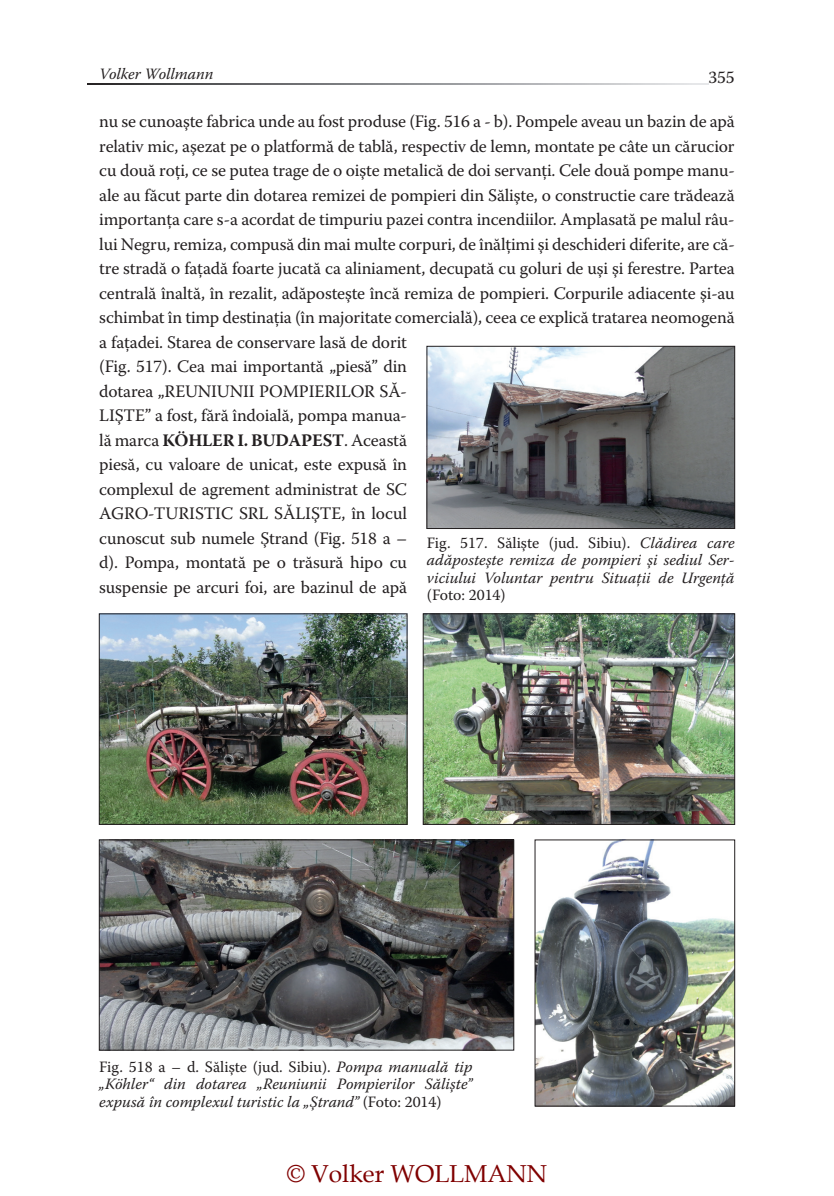
<style>
.page{position:relative;width:834px;height:1196px;background:#fff}
.page>*{position:absolute;margin:0;border:0;box-sizing:border-box;transform-origin:0 0}
.t1{font:24.5px "Book Antiqua";color:#800000}
.t2{font:17.5px/24.5px "Warnock Pro";letter-spacing:-.01em;color:#231f20}
.t3{font:italic 15.75px/17.5px "Warnock Pro";color:#231f20;text-align:justify}
.s1{font-weight:700}
.s2{font-style:normal}
</style>
<div class="page">
<svg style="left:88px;top:83px;width:620px;height:1px"></svg>
<img style="left:429px;top:348px;width:303px;height:178px">
<div style="left:427px;top:346px;width:307px;height:182px;border:1px solid #231f20"></div>
<img style="left:101px;top:616px;width:304px;height:206px">
<div style="left:99px;top:614px;width:308px;height:210px;border:1px solid #231f20"></div>
<img style="left:425px;top:616px;width:307px;height:206px">
<div style="left:423px;top:614px;width:311px;height:210px;border:1px solid #231f20"></div>
<img style="left:101px;top:841px;width:411px;height:207px">
<div style="left:99px;top:839px;width:415px;height:211px;border:1px solid #231f20"></div>
<img style="left:537px;top:842px;width:195px;height:262px">
<p class="t3" style="left:99px;top:65px;width:115px">Volker Wollmann</p>
<p class="t2" style="left:708px;top:64px;width:28px">355</p>
<p class="t2" style="left:99px;top:109px;width:637px">nu se cunoaşte fabrica unde au fost produse (Fig. 516 a - b). Pompele aveau un bazin de apă relativ mic, aşezat pe o platformă de tablă, respectiv de lemn, montate pe câte un cărucior cu două roţi, ce se putea trage de o oişte metalică de doi servanţi. Cele două pompe manu&shy;ale au făcut parte din dotarea remizei de pompieri din Sălişte, o constructie care trădează importanţa care s-a acordat de timpuriu pazei contra incendiilor. Amplasată pe malul râu&shy;lui Negru, remiza, compusă din mai multe corpuri, de înălţimi şi deschideri diferite, are că&shy;tre stradă o faţadă foarte jucată ca aliniament, decupată cu goluri de uşi şi ferestre. Partea centrală înaltă, în rezalit, adăposteşte încă remiza de pompieri. Corpurile adiacente şi-au schimbat în timp destinaţia (în majoritate comercială), ceea ce explică tratarea neomogenă a faţadei. Starea de conservare lasă de dorit<br>(Fig. 517). Cea mai importantă „piesă” din<br>dotarea „REUNIUNII POMPIERILOR SĂ-<br>LIŞTE” a fost, fără îndoială, pompa manua-<br>lă marca <span class="s1">KÖHLER I. BUDAPEST</span>. Această<br>piesă, cu valoare de unicat, este expusă în<br>complexul de agrement administrat de SC<br>AGRO-TURISTIC SRL SĂLIŞTE, în locul<br>cunoscut sub numele Ştrand (Fig. 518 a –<br>d). Pompa, montată pe o trăsură hipo cu<br>suspensie pe arcuri foi, are bazinul de apă</p>
<p class="t3" style="left:427px;top:533px;width:309px"><span class="s2">Fig. 517. Sălişte (jud. Sibiu).</span> Clădirea care adăposteşte remiza de pompieri şi sediul Ser&shy;viciului Voluntar pentru Situaţii de Urgenţă <span class="s2">(Foto: 2014)</span></p>
<p class="t3" style="left:99px;top:1057px;width:374px"><span class="s2">Fig. 518 a – d. Sălişte (jud. Sibiu).</span> Pompa manuală tip „Köhler“ din dotarea „Reuniunii Pompierilor Sălişte” expusă în complexul turistic la „Ştrand” <span class="s2">(Foto: 2014)</span></p>
<h1 class="t1" style="left:286px;top:1156px;width:262px">© Volker WOLLMANN</h1>
</div>
